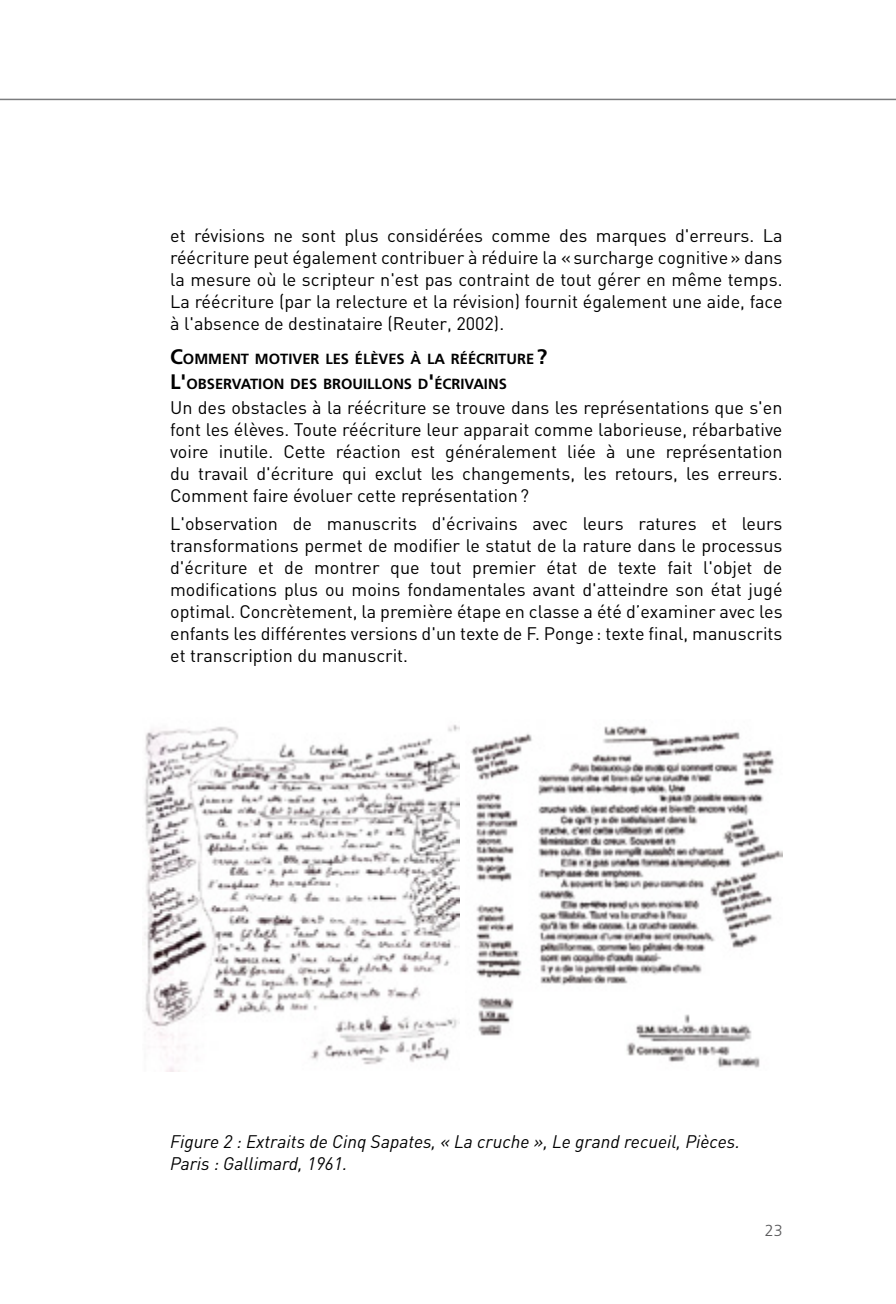
<style>
.page{position:relative;width:896px;height:1304px;background:#fff}
.page>*{position:absolute;margin:0;border:0;box-sizing:border-box;transform-origin:0 0}
.t1{font:18px/22px "DIN";color:#000;text-align:justify}
.t2{font:italic 18px/22px "DIN";color:#000}
.t3{font:300 16px "Frutiger LT Std";color:#58585a}
.t4{font:700 14.6px/25.2px "Frutiger LT Std";color:#000}
.s1{font-size:21px}
</style>
<div class="page">
<hr style="left:0;top:99px;width:896px;height:1px;background:#7b7c7e">
<img style="left:144px;top:724px;width:315px;height:348px">
<img style="left:470px;top:726px;width:312px;height:342px">
<p class="t1" style="left:170px;top:225px;width:614px">et révisions ne sont plus considérées comme des marques d'erreurs. La réécriture peut également contribuer à réduire la «surcharge cognitive» dans la mesure où le scripteur n'est pas contraint de tout gérer en même temps.<br>La réécriture (par la relecture et la révision) fournit également une aide, face à l'absence de destinataire (Reuter, 2002).</p>
<p class="t4" style="left:170px;top:346px;width:379px"><span class="s1">C</span>OMMENT MOTIVER LES ÉLÈVES À LA RÉÉCRITURE <span class="s1">?<br>L'</span>OBSERVATION DES BROUILLONS D<span class="s1">'</span>ÉCRIVAINS</p>
<p class="t1" style="left:170px;top:397px;width:614px">Un des obstacles à la réécriture se trouve dans les représentations que s'en font les élèves. Toute réécriture leur apparait comme laborieuse, rébarbative voire inutile. Cette réaction est généralement liée à une représentation du travail d'écriture qui exclut les changements, les retours, les erreurs.<br>Comment faire évoluer cette représentation?</p>
<p class="t1" style="left:170px;top:513px;width:614px">L'observation de manuscrits d'écrivains avec leurs ratures et leurs transformations permet de modifier le statut de la rature dans le processus d'écriture et de montrer que tout premier état de texte fait l'objet de modifications plus ou moins fondamentales avant d'atteindre son état jugé optimal. Concrètement, la première étape en classe a été d’examiner avec les enfants les différentes versions d'un texte de F. Ponge: texte final, manuscrits et transcription du manuscrit.</p>
<p class="t2" style="left:170px;top:1130px;width:571px">Figure 2 : Extraits de Cinq Sapates, « La cruche », Le grand recueil, Pièces.<br>Paris : Gallimard, 1961.</p>
<p class="t3" style="left:765px;top:1221px;width:19px">23</p>
</div>
